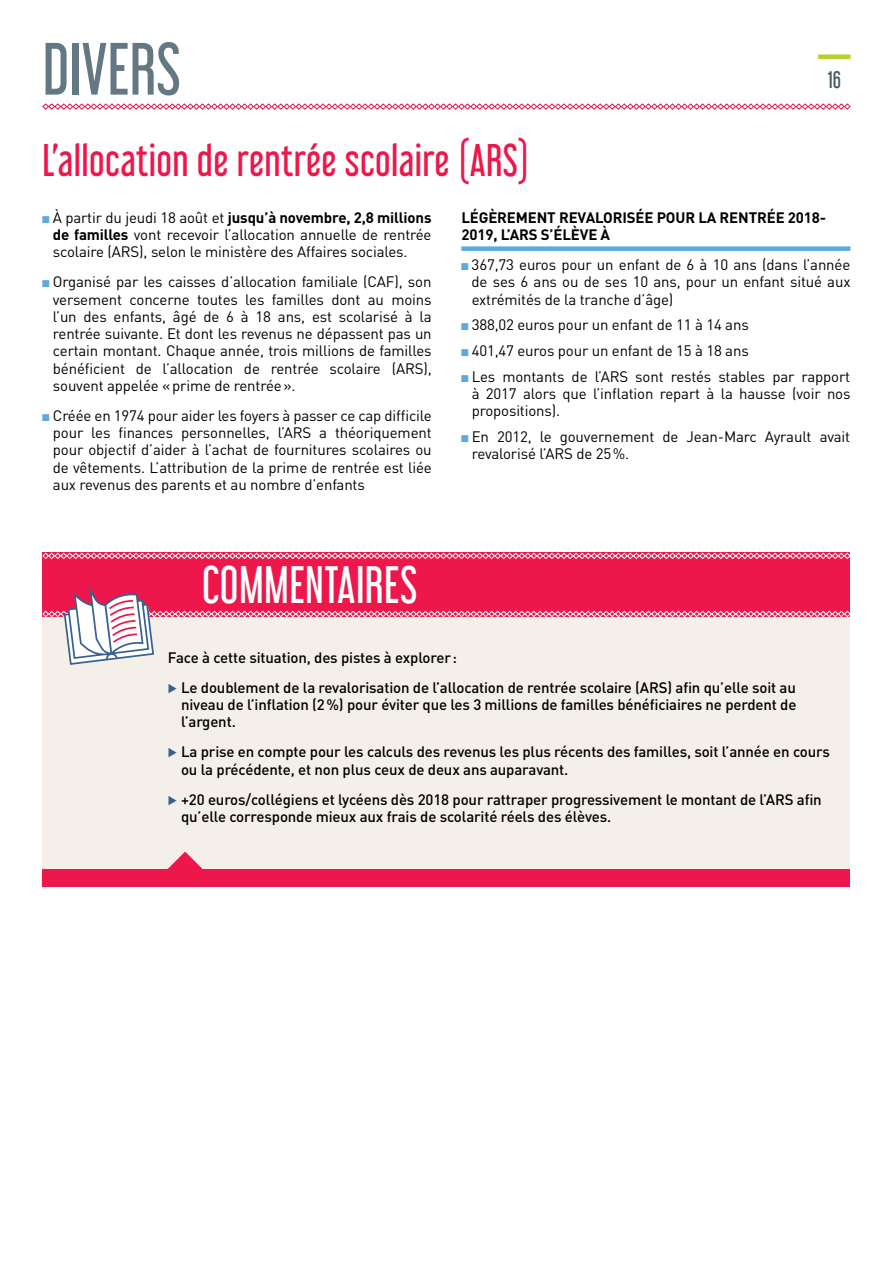
<style>
.page{position:relative;width:893px;height:1263px;background:#fff}
.page>*{position:absolute;margin:0;border:0;box-sizing:border-box;transform-origin:0 0}
.t1{font:66px "Libel Suit Rg";color:#647883}
.t2{font:46.2px "Libel Suit Rg";letter-spacing:.01em;color:#fff}
.t3{font:40.2px "Libel Suit Rg";letter-spacing:.01em;color:#ed174c}
.t4{font:21px "Libel Suit Rg";color:#465b65}
.t5{font:15px/17.2px "DIN";letter-spacing:-.01em;color:#000}
.t6{font:500 15px/17.2px "DIN";letter-spacing:-.01em;color:#000}
.t7{font:700 15px/17.2px "DIN";letter-spacing:-.01em;color:#000}
.s1{font-family:"Ludwig Pro";color:#5caade}
.s2{font-weight:700}
.s3{font-family:"Ludwig Pro";font-weight:400;font-size:19.5px;color:#386190}
</style>
<div class="page">
<svg style="left:42px;top:103px;width:809px;height:7px"></svg>
<div style="left:818px;top:54px;width:32px;height:5px;background:#b8cf2e"></div>
<div style="left:461px;top:246px;width:389px;height:5px;background:#5caade"></div>
<div style="left:43px;top:553px;width:807px;height:76px;background:#ed174c"></div>
<div style="left:43px;top:617px;width:807px;height:261px;background:#f4efe8"></div>
<svg style="left:42px;top:552px;width:808px;height:7px"></svg>
<svg style="left:42px;top:586px;width:808px;height:79px"></svg>
<div style="left:43px;top:869px;width:807px;height:17px;background:#ed174c"></div>
<svg style="left:168px;top:851px;width:34px;height:18px"></svg>
<h1 class="t1" style="left:43px;top:15px;width:140px">DIVERS</h1>
<h3 class="t4" style="left:828px;top:62px;width:15px">16</h3>
<h3 class="t3" style="left:43px;top:128px;width:489px">L’allocation de rentrée scolaire (ARS)</h3>
<p class="t5" style="left:53px;top:208px;width:380px;text-align:justify;text-indent:-10px"><span class="s1">◼</span> À partir du jeudi 18 août et <span class="s2">JUSQU’À NOVEMBRE, 2,8 MILLIONS DE FAMILLES</span> vont recevoir l’allocation annuelle de rentrée scolaire (ARS), selon le ministère des Affaires sociales.</p>
<p class="t5" style="left:53px;top:273px;width:380px;text-align:justify;text-indent:-10px"><span class="s1">◼</span> Organisé par les caisses d’allocation familiale (CAF), son versement concerne toutes les familles dont au moins l’un des enfants, âgé de 6 à 18 ans, est scolarisé à la rentrée suivante. Et dont les revenus ne dépassent pas un certain montant. Chaque année, trois millions de familles bénéficient de l’allocation de rentrée scolaire (ARS), souvent appelée «prime de rentrée».</p>
<p class="t5" style="left:53px;top:406px;width:380px;text-align:justify;text-indent:-10px"><span class="s1">◼</span> Créée en 1974 pour aider les foyers à passer ce cap difficile pour les finances personnelles, l’ARS a théoriquement pour objectif d’aider à l’achat de fournitures scolaires ou de vêtements. L’attribution de la prime de rentrée est liée aux revenus des parents et au nombre d’enfants</p>
<p class="t7" style="left:461px;top:208px;width:366px">LÉGÈREMENT REVALORISÉE POUR LA RENTRÉE 2018-<br>2019, L’ARS</p>
<p class="t5" style="left:461px;top:219px;width:390px;line-height:30px;text-indent:79px"><span class="s2">S’ÉLÈVE À<br></span><span class="s1">◼</span> 367,73 euros pour un enfant de 6 à 10 ans (dans l’année</p>
<p class="t5" style="left:472px;top:273px;width:380px">de ses 6 ans ou de ses 10 ans, pour un enfant situé aux extrémités de la tranche d’âge)</p>
<p class="t5" style="left:461px;top:312px;width:390px;line-height:25.8px"><span class="s1">◼</span> 388,02 euros pour un enfant de 11 à 14 ans<br><span class="s1">◼</span> 401,47 euros pour un enfant de 15 à 18 ans<br><span class="s1">◼</span> Les montants de l’ARS sont restés stables par rapport</p>
<p class="t5" style="left:472px;top:385px;width:380px">à 2017 alors que l’inflation repart à la hausse (voir nos propositions).</p>
<p class="t5" style="left:472px;top:428px;width:380px;text-indent:-10px"><span class="s1">◼</span> En 2012, le gouvernement de Jean-Marc Ayrault avait revalorisé l’ARS de 25%.</p>
<h2 class="t2" style="left:202px;top:547px;width:217px">COMMENTAIRES</h2>
<p class="t6" style="left:168px;top:642px;width:629px;line-height:30px">Face à cette situation, des pistes à explorer:<br><span class="s3">▶</span> Le doublement de la revalorisation de l’allocation de rentrée scolaire (ARS) afin qu’elle soit au</p>
<p class="t6" style="left:181px;top:695px;width:617px">niveau de l’inflation (2%) pour éviter que les 3 millions de familles bénéficiaires ne perdent de l’argent.</p>
<p class="t6" style="left:181px;top:743px;width:650px;text-indent:-13px"><span class="s3">▶</span> La prise en compte pour les calculs des revenus les plus récents des familles, soit l’année en cours ou la précédente, et non plus ceux de deux ans auparavant.</p>
<p class="t6" style="left:168px;top:790px;width:608px"><span class="s3">▶</span> +20 euros/collégiens et lycéens dès 2018 pour rattraper progressivement le montant de l’ARS</p>
<p class="t6" style="left:797px;top:790px;width:26px">afin</p>
<p class="t6" style="left:181px;top:807px;width:432px">qu’elle corresponde mieux aux frais de scolarité réels des élèves.</p>
</div>
